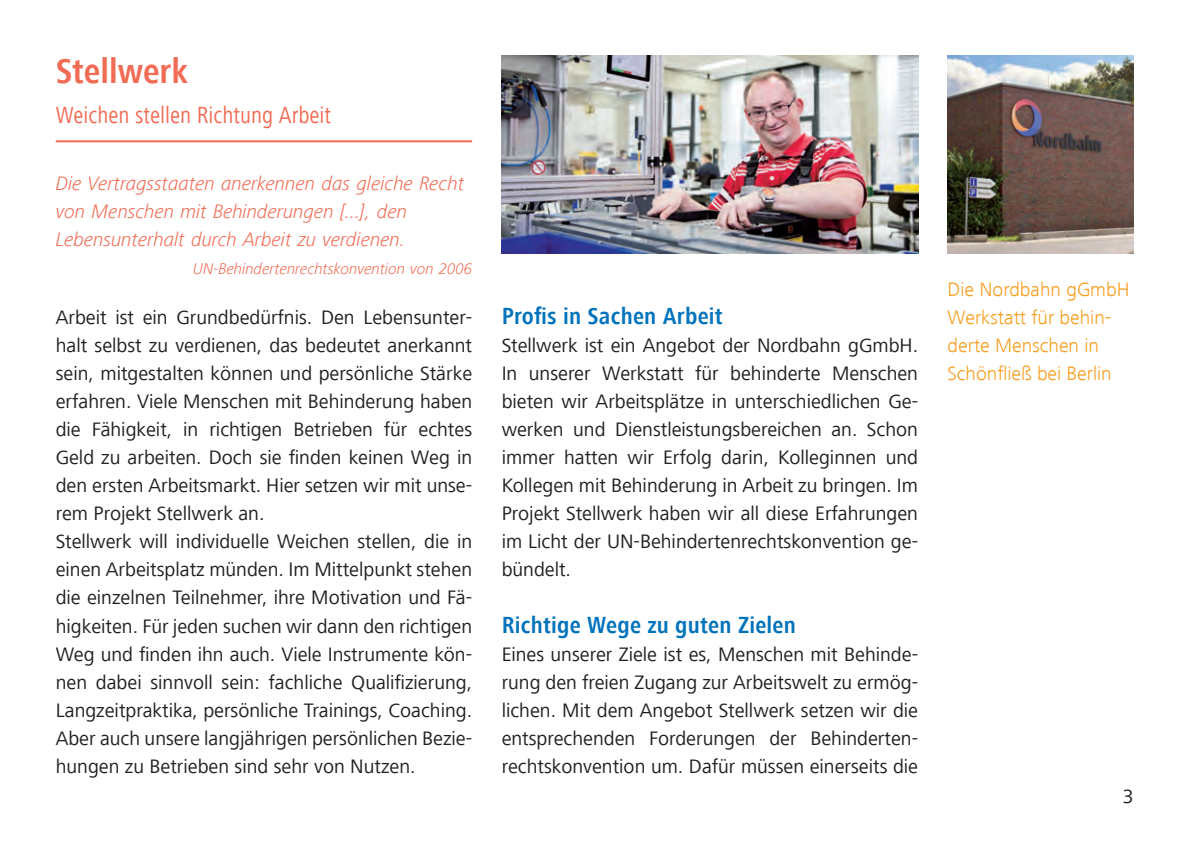
<style>
.page{position:relative;width:1191px;height:841px;background:#fff}
.page>*{position:absolute;margin:0;border:0;box-sizing:border-box;transform-origin:0 0}
.t1{font:700 36px "Frutiger Next LT Regular Cn";color:#f26b54}
.t2{font:700 24px "Frutiger Next LT Regular Cn";letter-spacing:.01em;color:#0073bc}
.t3{font:24px "Frutiger Next LT Regular Cn";color:#f26b54}
.t4{font:20px/28px "Frutiger Next LT Regular";color:#231f20;text-align:justify}
.t5{font:italic 20px/28px "Frutiger Next LT Light";letter-spacing:-.01em;color:#f26b54}
.t6{font:20px/28px "Frutiger Next LT Light";color:#f89c1c}
.t7{font:italic 16px "Frutiger Next LT Light";letter-spacing:-.01em;color:#f26b54}
</style>
<div class="page">
<hr style="left:56px;top:140px;width:416px;height:2px;background:#f26b54">
<img style="left:501px;top:55px;width:416px;height:199px">
<img style="left:947px;top:55px;width:186px;height:199px">
<h1 class="t1" style="left:56px;top:51px;width:134px">Stellwerk</h1>
<p class="t3" style="left:56px;top:102px;width:277px">Weichen stellen Richtung Arbeit</p>
<p class="t5" style="left:56px;top:169px;width:410px">Die Vertragsstaaten anerkennen das gleiche Recht von Menschen mit Behinderungen [...], den<br>Lebensunterhalt durch Arbeit zu verdienen.</p>
<p class="t7" style="left:193px;top:260px;width:280px">UN-Behindertenrechtskonvention von 2006</p>
<p class="t4" style="left:56px;top:303px;width:418px;text-align:left">Arbeit ist ein Grundbedürfnis. Den Lebensunter&shy;halt selbst zu verdienen, das bedeutet anerkannt sein, mitgestalten können und persönliche Stärke erfahren. Viele Menschen mit Behinderung haben die Fähigkeit, in richtigen Betrieben für echtes Geld zu arbeiten. Doch sie finden keinen Weg in den ersten Arbeitsmarkt. Hier setzen wir mit unse&shy;rem Projekt Stellwerk an.<br>Stellwerk will individuelle Weichen stellen, die in einen Arbeitsplatz münden. Im Mittelpunkt stehen die einzelnen Teilnehmer, ihre Motivation und Fä&shy;higkeiten. Für jeden suchen wir dann den richtigen Weg und finden ihn auch. Viele Instrumente kön&shy;nen dabei sinnvoll sein: fachliche Qualifizierung, Langzeitpraktika, persönliche Trainings, Coaching.<br>Aber auch unsere langjährigen persönlichen Bezie&shy;hungen zu Betrieben sind sehr von Nutzen.</p>
<p class="t2" style="left:501px;top:303px;width:222px">Profis in Sachen Arbeit</p>
<p class="t4" style="left:501px;top:331px;width:418px">Stellwerk ist ein Angebot der Nordbahn gGmbH.<br>In unserer Werkstatt für behinderte Menschen bieten wir Arbeitsplätze in unterschiedlichen Ge&shy;werken und Dienstleistungsbereichen an. Schon immer hatten wir Erfolg darin, Kolleginnen und Kollegen mit Behinderung in Arbeit zu bringen. Im Projekt Stellwerk haben wir all diese Erfahrungen im Licht der UN-Behindertenrechtskonvention ge&shy;bündelt.</p>
<p class="t2" style="left:501px;top:611px;width:296px">Richtige Wege zu guten Zielen</p>
<p class="t4" style="left:501px;top:639px;width:418px">Eines unserer Ziele ist es, Menschen mit Behinde&shy;rung den freien Zugang zur Arbeitswelt zu ermög&shy;lichen. Mit dem Angebot Stellwerk setzen wir die entsprechenden Forderungen der Behinderten&shy;rechtskonvention um. Dafür müssen einerseits die</p>
<p class="t6" style="left:947px;top:275px;width:183px">Die Nordbahn gGmbH<br>Werkstatt für behin&shy;derte Menschen in<br>Schönfließ bei Berlin</p>
<p class="t4" style="left:1122px;top:781px;width:12px">3</p>
</div>
